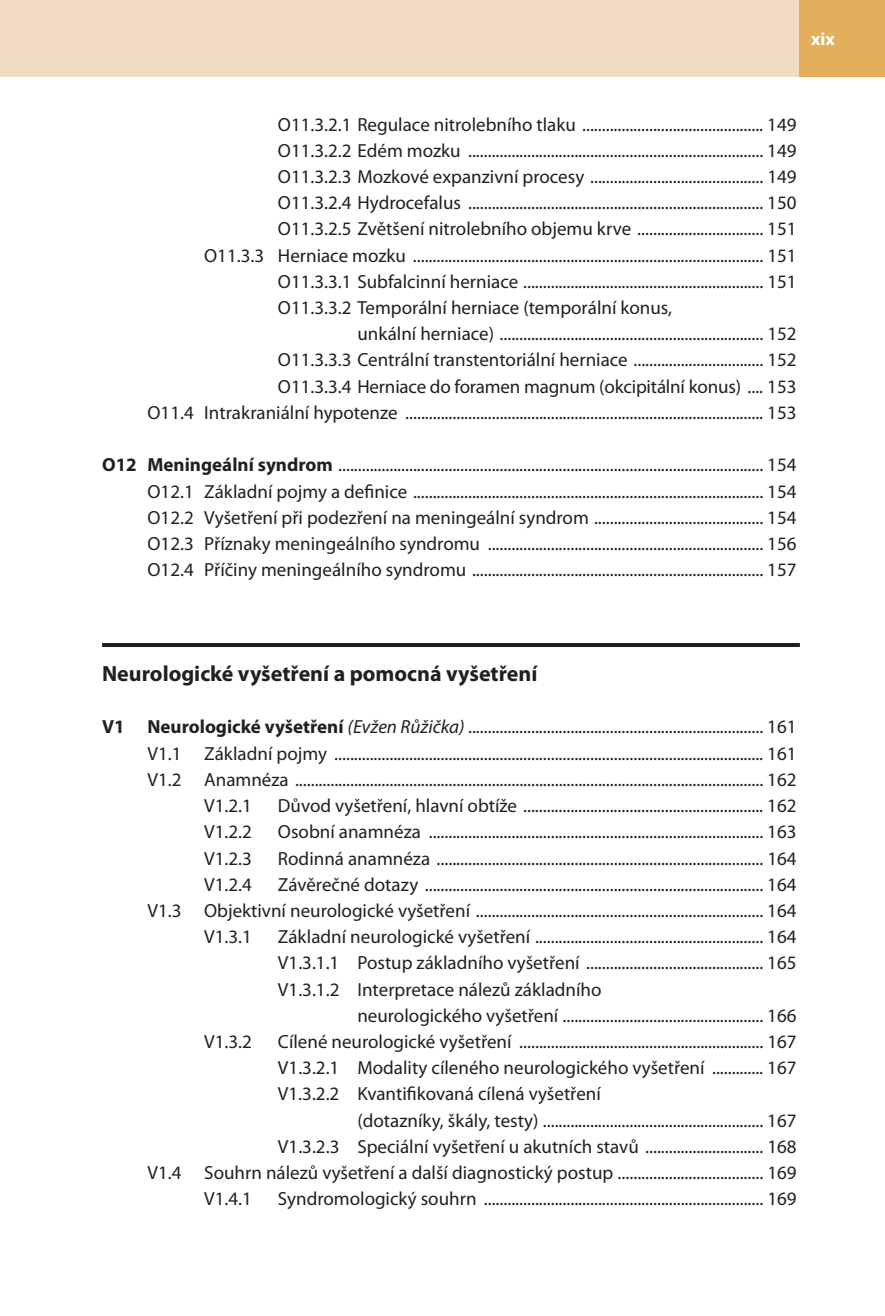
<style>
.page{position:relative;width:885px;height:1316px;background:#fff}
.page>*{position:absolute;margin:0;border:0;box-sizing:border-box;transform-origin:0 0}
.t1{font:700 22px "Myriad Pro";color:#231f20}
.t2{font:19px/26.2px "Myriad Pro";color:#231f20;text-align:justify}
.t3{font:700 18px "Myriad Pro";color:#fff}
.s1{font-weight:700}
.s2{font-style:italic}
</style>
<div class="page">
<div style="left:0;top:0;width:799px;height:77px;background:#f0dcc3"></div>
<div style="left:799px;top:0;width:85px;height:77px;background:#e4af5c"></div>
<hr style="left:102px;top:643px;width:697px;height:4px;background:#231f20">
<p class="t3" style="left:811px;top:32px;width:25px">xix</p>
<p class="t2" style="left:278px;top:113px;width:520px">O11.3.2.1 Regulace nitrolebního tlaku .............................................. 149</p>
<p class="t2" style="left:278px;top:139px;width:520px">O11.3.2.2 Edém mozku ........................................................................... 149</p>
<p class="t2" style="left:278px;top:165px;width:520px">O11.3.2.3 Mozkové expanzivní procesy ............................................ 149</p>
<p class="t2" style="left:278px;top:192px;width:520px">O11.3.2.4 Hydrocefalus ........................................................................... 150</p>
<p class="t2" style="left:278px;top:218px;width:520px">O11.3.2.5 Zvětšení nitrolebního objemu krve ................................ 151</p>
<p class="t2" style="left:204px;top:244px;width:594px">O11.3.3 Herniace mozku ......................................................................................... 151</p>
<p class="t2" style="left:278px;top:270px;width:520px">O11.3.3.1 Subfalcinní herniace ............................................................. 151</p>
<p class="t2" style="left:278px;top:296px;width:395px">O11.3.3.2 Temporální herniace (temporální konus,</p>
<p class="t2" style="left:357px;top:323px;width:440px">unkální herniace) ................................................................... 152</p>
<p class="t2" style="left:278px;top:349px;width:520px">O11.3.3.3 Centrální transtentoriální herniace ................................. 152</p>
<p class="t2" style="left:278px;top:375px;width:520px">O11.3.3.4 Herniace do foramen magnum (okcipitální konus) .... 153</p>
<p class="t2" style="left:147px;top:401px;width:650px">O11.4 Intrakraniální hypotenze ........................................................................................... 153</p>
<p class="t2" style="left:147px;top:454px;width:650px;text-indent:-45px"><span class="s1">O12 Meningeální syndrom</span> ............................................................................................................ 154<br>O12.1 Základní pojmy a definice ......................................................................................... 154<br>O12.2 Vyšetření při podezření na meningeální syndrom ........................................... 154<br>O12.3 Příznaky meningeálního syndromu ...................................................................... 156<br>O12.4 Příčiny meningeálního syndromu .......................................................................... 157</p>
<p class="t1" style="left:102px;top:665px;width:437px">Neurologické vyšetření a pomocná vyšetření</p>
<p class="t2" style="left:102px;top:716px;width:695px"><span class="s1">V1 Neurologické vyšetření</span> <span class="s2">(Evžen Růžička)</span> ........................................................................... 161</p>
<p class="t2" style="left:147px;top:742px;width:650px">V1.1 Základní pojmy ............................................................................................................. 161</p>
<p class="t2" style="left:147px;top:768px;width:650px">V1.2 Anamnéza ....................................................................................................................... 162</p>
<p class="t2" style="left:204px;top:794px;width:49px">V1.2.1</p>
<p class="t2" style="left:278px;top:794px;width:520px">Důvod vyšetření, hlavní obtíže ............................................................. 162</p>
<p class="t2" style="left:204px;top:820px;width:49px">V1.2.2</p>
<p class="t2" style="left:278px;top:820px;width:520px">Osobní anamnéza ..................................................................................... 163</p>
<p class="t2" style="left:204px;top:847px;width:49px">V1.2.3</p>
<p class="t2" style="left:278px;top:847px;width:520px">Rodinná anamnéza ................................................................................... 164</p>
<p class="t2" style="left:204px;top:873px;width:49px">V1.2.4</p>
<p class="t2" style="left:278px;top:873px;width:520px">Závěrečné dotazy ...................................................................................... 164</p>
<p class="t2" style="left:147px;top:899px;width:650px">V1.3 Objektivní neurologické vyšetření ......................................................................... 164</p>
<p class="t2" style="left:204px;top:925px;width:49px">V1.3.1</p>
<p class="t2" style="left:278px;top:925px;width:520px">Základní neurologické vyšetření .......................................................... 164</p>
<p class="t2" style="left:278px;top:951px;width:520px">V1.3.1.1 Postup základního vyšetření ............................................. 165</p>
<p class="t2" style="left:278px;top:978px;width:325px">V1.3.1.2 Interpretace nálezů základního</p>
<p class="t2" style="left:357px;top:1004px;width:440px">neurologického vyšetření ................................................... 166</p>
<p class="t2" style="left:204px;top:1030px;width:49px">V1.3.2</p>
<p class="t2" style="left:278px;top:1030px;width:520px">Cílené neurologické vyšetření .............................................................. 167</p>
<p class="t2" style="left:278px;top:1056px;width:520px">V1.3.2.1 Modality cíleného neurologického vyšetření ............. 167</p>
<p class="t2" style="left:278px;top:1082px;width:324px">V1.3.2.2 Kvantifikovaná cílená vyšetření</p>
<p class="t2" style="left:357px;top:1109px;width:440px">(dotazníky, škály, testy) ........................................................ 167</p>
<p class="t2" style="left:278px;top:1135px;width:520px">V1.3.2.3 Speciální vyšetření u akutních stavů .............................. 168</p>
<p class="t2" style="left:147px;top:1161px;width:650px">V1.4 Souhrn nálezů vyšetření a další diagnostický postup ..................................... 169</p>
<p class="t2" style="left:204px;top:1187px;width:49px">V1.4.1</p>
<p class="t2" style="left:278px;top:1187px;width:520px">Syndromologický souhrn ....................................................................... 169</p>
</div>
